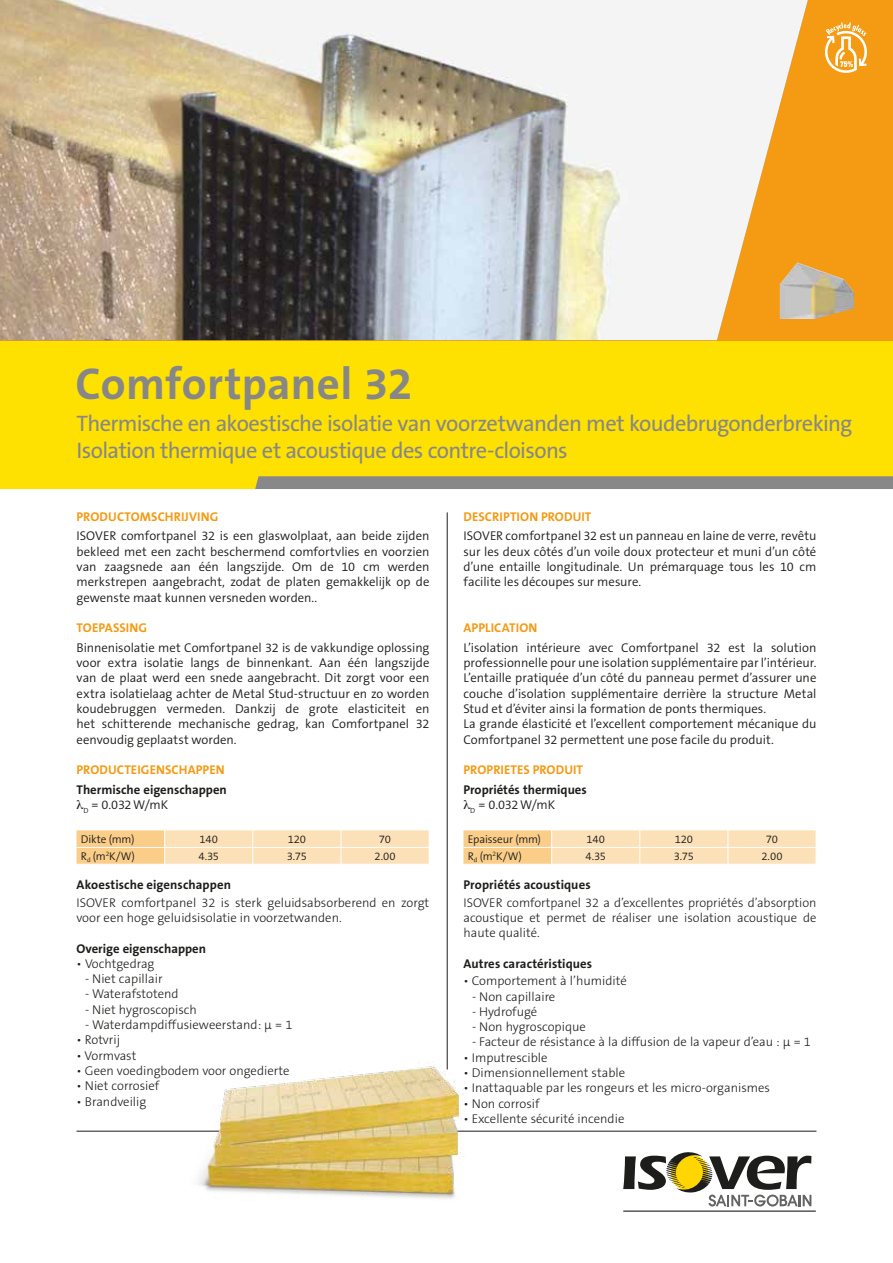
<style>
.page{position:relative;width:893px;height:1263px;background:#fff}
.page>*{position:absolute;margin:0;border:0;box-sizing:border-box;transform-origin:0 0}
.t1{font:700 45px "The Sans B7";letter-spacing:.005em;color:#878787}
.t2{font:22.5px/27px "The Sans B5 Plain";letter-spacing:-.03em;color:#878787}
.t3{font:300 12.75px/15.3px "The Sans B4";color:#1d1d1b;text-align:justify}
.t4{font:300 12.75px/15.3px "The Sans B3";color:#1d1d1b}
.t5{font:700 12.75px "The Sans B7";color:#1d1d1b}
.t6{font:700 12.75px "The Sans B7";letter-spacing:.005em;color:#f49a13}
.t7{font:300 11.25px "The Sans B4";letter-spacing:-.015em;color:#1d1d1b}
</style>
<div class="page">
<div style="left:0;top:340px;width:893px;height:149px;background:#ffe100"></div>
<div style="left:0;top:0;width:893px;height:340px;background:#f49a13"></div>
<svg style="left:255px;top:476px;width:638px;height:13px;background:#8a8a85"></svg>
<img style="left:0;top:0;width:808px;height:340px">
<hr style="left:447px;top:512px;width:1px;height:557px;background:#1d1d1b">
<hr style="left:77px;top:1131px;width:739px;height:1px;background:#1d1d1b">
<img style="left:780px;top:262px;width:74px;height:57px">
<svg style="left:825px;top:22px;width:42px;height:51px"></svg>
<hr style="left:623px;top:1210px;width:193px;height:2px;background:#646363">
<svg style="left:623px;top:1152px;width:188px;height:54px"></svg>
<svg style="left:77px;top:830px;width:352px;height:34px;background:#fbddb0"></svg>
<svg style="left:463px;top:830px;width:353px;height:34px;background:#fbdeb1"></svg>
<img style="left:180px;top:1046px;width:304px;height:153px">
<h1 class="t1" style="left:75px;top:360px;width:339px">Comfortpanel 32</h1>
<h2 class="t2" style="left:77px;top:411px;width:777px">Thermische en akoestische isolatie van voorzetwanden met koudebrugonderbreking<br>Isolation thermique et acoustique des contre-cloisons</h2>
<p class="t6" style="left:77px;top:510px;width:143px">PRODUCTOMSCHRIJVING</p>
<p class="t3" style="left:77px;top:529px;width:354px">ISOVER comfortpanel 32 is een glaswolplaat, aan beide zijden bekleed met een zacht beschermend comfortvlies en voorzien van zaagsnede aan één langszijde. Om de 10 cm werden merkstrepen aangebracht, zodat de platen gemakkelijk op de gewenste maat kunnen versneden worden..</p>
<p class="t6" style="left:77px;top:621px;width:72px">TOEPASSING</p>
<p class="t3" style="left:77px;top:640px;width:354px">Binnenisolatie met Comfortpanel 32 is de vakkundige oplossing voor extra isolatie langs de binnenkant. Aan één langszijde van de plaat werd een snede aangebracht. Dit zorgt voor een extra isolatielaag achter de Metal Stud-structuur en zo worden koudebruggen vermeden. Dankzij de grote elasticiteit en het schitterende mechanische gedrag, kan Comfortpanel 32 eenvoudig geplaatst worden.</p>
<p class="t6" style="left:77px;top:763px;width:150px">PRODUCTEIGENSCHAPPEN</p>
<p class="t5" style="left:77px;top:783px;width:152px">Thermische eigenschappen</p>
<p class="t3" style="left:83px;top:798px;width:86px"><sub>D</sub> = 0.032W/mK</p>
<p class="t7" style="left:81px;top:833px;width:55px">Dikte (mm)</p>
<p class="t7" style="left:200px;top:833px;width:20px">140</p>
<p class="t7" style="left:288px;top:833px;width:20px">120</p>
<p class="t7" style="left:379px;top:833px;width:14px">70</p>
<p class="t7" style="left:81px;top:850px;width:56px">R<sub>d</sub> (m<sup>2</sup>K/W)</p>
<p class="t7" style="left:198px;top:850px;width:22px">4.35</p>
<p class="t7" style="left:287px;top:850px;width:22px">3.75</p>
<p class="t7" style="left:374px;top:850px;width:23px">2.00</p>
<p class="t5" style="left:77px;top:878px;width:156px">Akoestische eigenschappen</p>
<p class="t4" style="left:77px;top:895px;width:354px">ISOVER comfortpanel 32 is sterk geluidsabsorberend en zorgt voor een hoge geluidsisolatie in voorzetwanden.</p>
<p class="t5" style="left:77px;top:941px;width:131px">Overige eigenschappen</p>
<p class="t4" style="left:77px;top:956px;width:79px">• Vochtgedrag</p>
<p class="t4" style="left:85px;top:972px;width:79px">- Niet capillair</p>
<p class="t4" style="left:85px;top:987px;width:95px">- Waterafstotend</p>
<p class="t4" style="left:85px;top:1002px;width:113px">- Niet hygroscopisch</p>
<p class="t4" style="left:85px;top:1018px;width:209px">- Waterdampdiffusieweerstand: μ = 1</p>
<p class="t4" style="left:77px;top:1033px;width:45px">• Rotvrij</p>
<p class="t4" style="left:77px;top:1048px;width:61px">• Vormvast</p>
<p class="t4" style="left:77px;top:1063px;width:215px">• Geen voedingbodem voor ongedierte</p>
<p class="t4" style="left:77px;top:1079px;width:84px">• Niet corrosief</p>
<p class="t4" style="left:77px;top:1094px;width:71px">• Brandveilig</p>
<p class="t6" style="left:463px;top:510px;width:129px">DESCRIPTION PRODUIT</p>
<p class="t3" style="left:463px;top:529px;width:354px">ISOVER comfortpanel 32 est un panneau en laine de verre, revêtu sur les deux côtés d’un voile doux protecteur et muni d’un côté d’une entaille longitudinale. Un prémarquage tous les 10 cm facilite les découpes sur mesure.</p>
<p class="t6" style="left:463px;top:621px;width:75px">APPLICATION</p>
<p class="t3" style="left:463px;top:640px;width:354px;text-align:left">L’isolation intérieure avec Comfortpanel 32 est la solution professionnelle pour une isolation supplémentaire par l’intérieur.<br>L’entaille pratiquée d’un côté du panneau permet d’assurer une couche d’isolation supplémentaire derrière la structure Metal Stud et d’éviter ainsi la formation de ponts thermiques.<br>La grande élasticité et l’excellent comportement mécanique du Comfortpanel 32 permettent une pose facile du produit.</p>
<p class="t6" style="left:463px;top:763px;width:121px">PROPRIETES PRODUIT</p>
<p class="t5" style="left:463px;top:783px;width:125px">Propriétés thermiques</p>
<p class="t3" style="left:470px;top:798px;width:86px"><sub>D</sub> = 0.032W/mK</p>
<p class="t7" style="left:468px;top:833px;width:75px">Epaisseur (mm)</p>
<p class="t7" style="left:586px;top:833px;width:20px">140</p>
<p class="t7" style="left:675px;top:833px;width:20px">120</p>
<p class="t7" style="left:766px;top:833px;width:14px">70</p>
<p class="t7" style="left:468px;top:850px;width:56px">R<sub>d</sub> (m<sup>2</sup>K/W)</p>
<p class="t7" style="left:585px;top:850px;width:22px">4.35</p>
<p class="t7" style="left:674px;top:850px;width:22px">3.75</p>
<p class="t7" style="left:761px;top:850px;width:23px">2.00</p>
<p class="t5" style="left:463px;top:878px;width:129px">Propriétés acoustiques</p>
<p class="t4" style="left:463px;top:895px;width:354px;text-align:justify">ISOVER comfortpanel 32 a d’excellentes propriétés d’absorption acoustique et permet de réaliser une isolation acoustique de haute qualité.</p>
<p class="t5" style="left:463px;top:957px;width:130px">Autres caractéristiques</p>
<p class="t4" style="left:463px;top:974px;width:165px">• Comportement à l’humidité</p>
<p class="t4" style="left:472px;top:989px;width:85px">- Non capillaire</p>
<p class="t4" style="left:472px;top:1004px;width:67px">- Hydrofugé</p>
<p class="t4" style="left:472px;top:1020px;width:115px">- Non hygroscopique</p>
<p class="t4" style="left:472px;top:1035px;width:340px">- Facteur de résistance à la diffusion de la vapeur d’eau : µ = 1</p>
<p class="t4" style="left:463px;top:1050px;width:86px">• Imputrescible</p>
<p class="t4" style="left:463px;top:1066px;width:163px">• Dimensionnellement stable</p>
<p class="t4" style="left:463px;top:1081px;width:308px">• Inattaquable par les rongeurs et les micro-organismes</p>
<p class="t4" style="left:463px;top:1096px;width:78px">• Non corrosif</p>
<p class="t4" style="left:463px;top:1111px;width:162px">• Excellente sécurité incendie</p>
</div>
